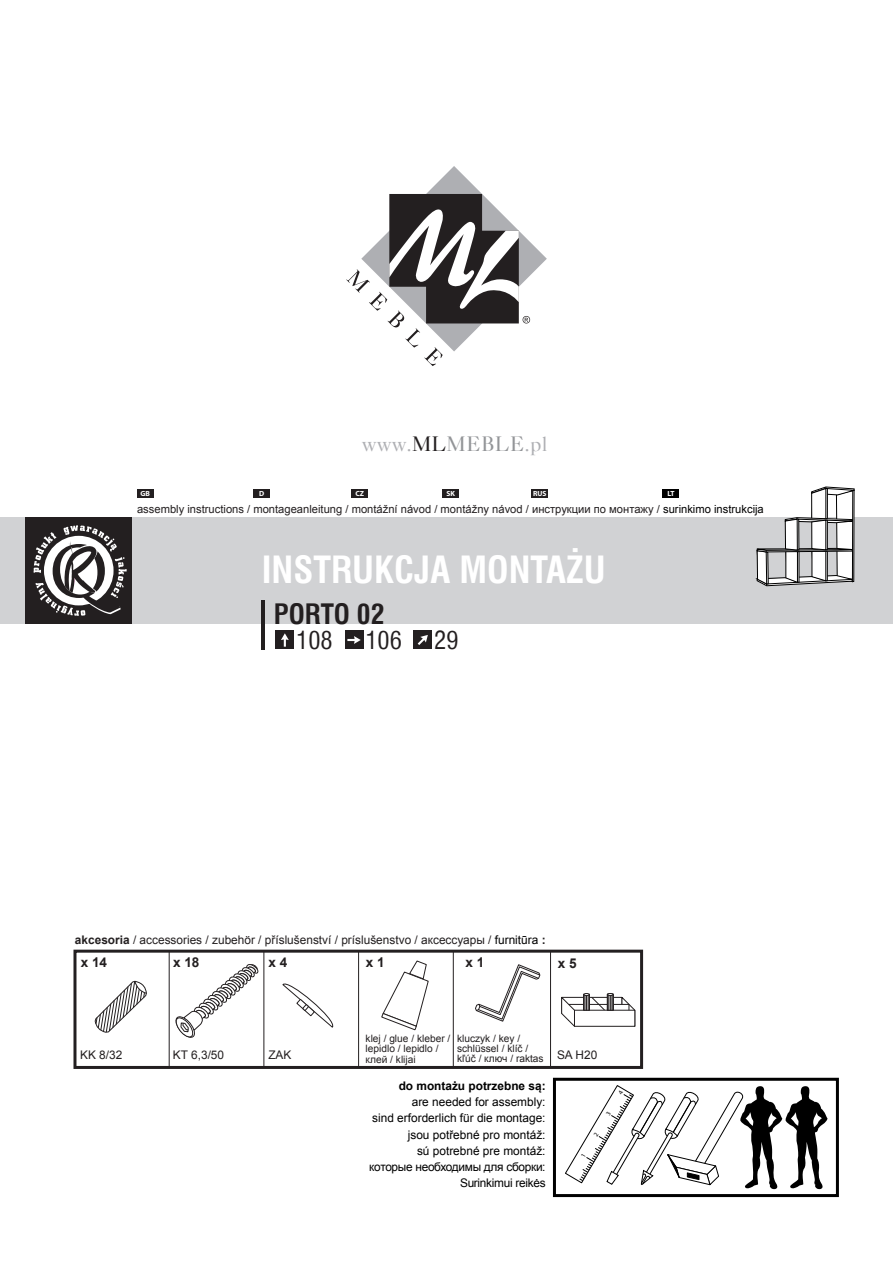
<style>
.page{position:relative;width:893px;height:1263px;background:#fff}
.page>*{position:absolute;margin:0;border:0;box-sizing:border-box;transform-origin:0 0}
.t1{font:700 36.6px "Swis 721 Cn EU";color:#fff}
.t2{font:700 27.45px "Swis 721 Cn EU";color:#231f20}
.t3{font:24.45px "Swis 721 Cn EU";color:#231f20}
.t4{font:20.7px "Casablanca";color:#aeafb3}
.t5{font:700 13.5px "Arial";color:#231f20}
.t6{font:11.85px/16.2px "Arial";color:#000;text-align:right}
.t7{font:11.85px "Arial";color:#231f20}
.t8{font:700 11.85px "Arial";color:#000}
.t9{font:11.25px "Arial";color:#231f20}
.t10{font:10.2px/10.2px "Arial";color:#231f20}
.t11{font:700 7.5px "Myriad Pro";color:#fff}
.s1{color:#231f20}
.s2{color:#939598}
.s3{color:#000}
.s4{font-weight:700}
</style>
<div class="page">
<div style="left:73px;top:950px;width:570px;height:119px;border:3px solid #231f20"></div>
<hr style="left:169px;top:951px;width:1px;height:115px;background:#231f20">
<hr style="left:263px;top:951px;width:1px;height:115px;background:#231f20">
<hr style="left:358px;top:951px;width:1px;height:115px;background:#231f20">
<hr style="left:453px;top:951px;width:1px;height:115px;background:#231f20">
<hr style="left:550px;top:951px;width:1px;height:115px;background:#231f20">
<svg style="left:94px;top:980px;width:53px;height:53px"></svg>
<svg style="left:175px;top:964px;width:84px;height:74px"></svg>
<div style="left:0;top:517px;width:893px;height:107px;background:#d1d2d4"></div>
<div style="left:26px;top:517px;width:106px;height:107px;background:#231f20"></div>
<svg style="left:34px;top:525px;width:93px;height:91px"></svg>
<svg style="left:346px;top:166px;width:201px;height:200px"></svg>
<div style="left:275px;top:631px;width:19px;height:18px;background:#231f20"></div>
<svg style="left:281px;top:633px;width:8px;height:14px"></svg>
<div style="left:345px;top:631px;width:18px;height:18px;background:#231f20"></div>
<div style="left:413px;top:631px;width:19px;height:18px;background:#231f20"></div>
<hr style="left:262px;top:600px;width:3px;height:49px;background:#231f20">
<svg style="left:347px;top:636px;width:14px;height:8px"></svg>
<svg style="left:418px;top:635px;width:10px;height:10px"></svg>
<svg style="left:282px;top:983px;width:52px;height:45px"></svg>
<svg style="left:757px;top:487px;width:98px;height:99px"></svg>
<svg style="left:575px;top:997px;width:46px;height:7px"></svg>
<svg style="left:621px;top:996px;width:14px;height:31px"></svg>
<svg style="left:575px;top:1004px;width:54px;height:6px"></svg>
<svg style="left:561px;top:996px;width:14px;height:31px"></svg>
<div style="left:574px;top:1010px;width:61px;height:16px;background:#fff"></div>
<svg style="left:583px;top:993px;width:31px;height:18px"></svg>
<div style="left:137px;top:489px;width:16px;height:9px;background:#231f20"></div>
<div style="left:254px;top:489px;width:16px;height:9px;background:#231f20"></div>
<div style="left:352px;top:489px;width:16px;height:9px;background:#231f20"></div>
<div style="left:443px;top:489px;width:16px;height:9px;background:#231f20"></div>
<div style="left:532px;top:489px;width:16px;height:9px;background:#231f20"></div>
<div style="left:663px;top:489px;width:16px;height:9px;background:#000"></div>
<div style="left:553px;top:1078px;width:286px;height:119px;border:3px solid #000"></div>
<svg style="left:475px;top:964px;width:66px;height:58px"></svg>
<svg style="left:381px;top:960px;width:48px;height:71px"></svg>
<svg style="left:565px;top:1085px;width:262px;height:104px"></svg>
<h3 class="t4" style="left:362px;top:432px;width:187px">www.<span class="s1">ML</span><span class="s2">MEBLE</span>.pl</h3>
<p class="t11" style="left:140px;top:489px;width:11px">GB</p>
<p class="t11" style="left:259px;top:489px;width:7px">D</p>
<p class="t11" style="left:355px;top:489px;width:10px">CZ</p>
<p class="t11" style="left:446px;top:489px;width:10px">SK</p>
<p class="t11" style="left:533px;top:489px;width:15px">RUS</p>
<p class="t11" style="left:667px;top:489px;width:9px">LT</p>
<p class="t9" style="left:137px;top:501px;width:628px">assembly instructions / montageanleitung / montážní návod / montážny návod / инструкции по монтажу / <span class="s3">surinkimo instrukcija</span></p>
<h1 class="t1" style="left:262px;top:548px;width:346px">INSTRUKCJA MONTAŻU</h1>
<h2 class="t2" style="left:274px;top:597px;width:112px">PORTO 02</h2>
<h3 class="t3" style="left:296px;top:624px;width:38px">108</h3>
<h3 class="t3" style="left:365px;top:624px;width:38px">106</h3>
<h3 class="t3" style="left:434px;top:624px;width:26px">29</h3>
<p class="t7" style="left:75px;top:932px;width:472px"><span class="s4">akcesoria</span> / accessories / zubehör / příslušenství / príslušenstvo / aксессуары / <span class="s3">furnitūra</span> <span class="s4">:</span></p>
<p class="t5" style="left:81px;top:953px;width:28px">x 14</p>
<p class="t5" style="left:173px;top:953px;width:28px">x 18</p>
<p class="t5" style="left:268px;top:953px;width:20px">x 4</p>
<p class="t5" style="left:366px;top:953px;width:20px">x 1</p>
<p class="t5" style="left:465px;top:952px;width:20px">x 1</p>
<p class="t5" style="left:558px;top:953px;width:20px">x 5</p>
<p class="t7" style="left:80px;top:1047px;width:44px">KK 8/32</p>
<p class="t7" style="left:173px;top:1047px;width:53px">KT 6,3/50</p>
<p class="t10" style="left:457px;top:1033px;width:88px">kluczyk / key / schlüssel / klíč / kľúč / ключ / raktas</p>
<p class="t10" style="left:366px;top:1033px;width:86px">klej / glue / kleber / lepidlo / lepidlo / клей / klijai</p>
<p class="t7" style="left:268px;top:1046px;width:25px">ZAK</p>
<p class="t7" style="left:557px;top:1047px;width:42px">SA H20</p>
<p class="t8" style="left:399px;top:1077px;width:148px">do montażu potrzebne są:</p>
<p class="t6" style="left:369px;top:1094px;width:178px">are needed for assembly:<br>sind erforderlich für die montage: jsou potřebné pro montáž:<br>sú potrebné pre montáž:<br>которые необходимы для сборки:<br>Surinkimui reikės</p>
</div>
